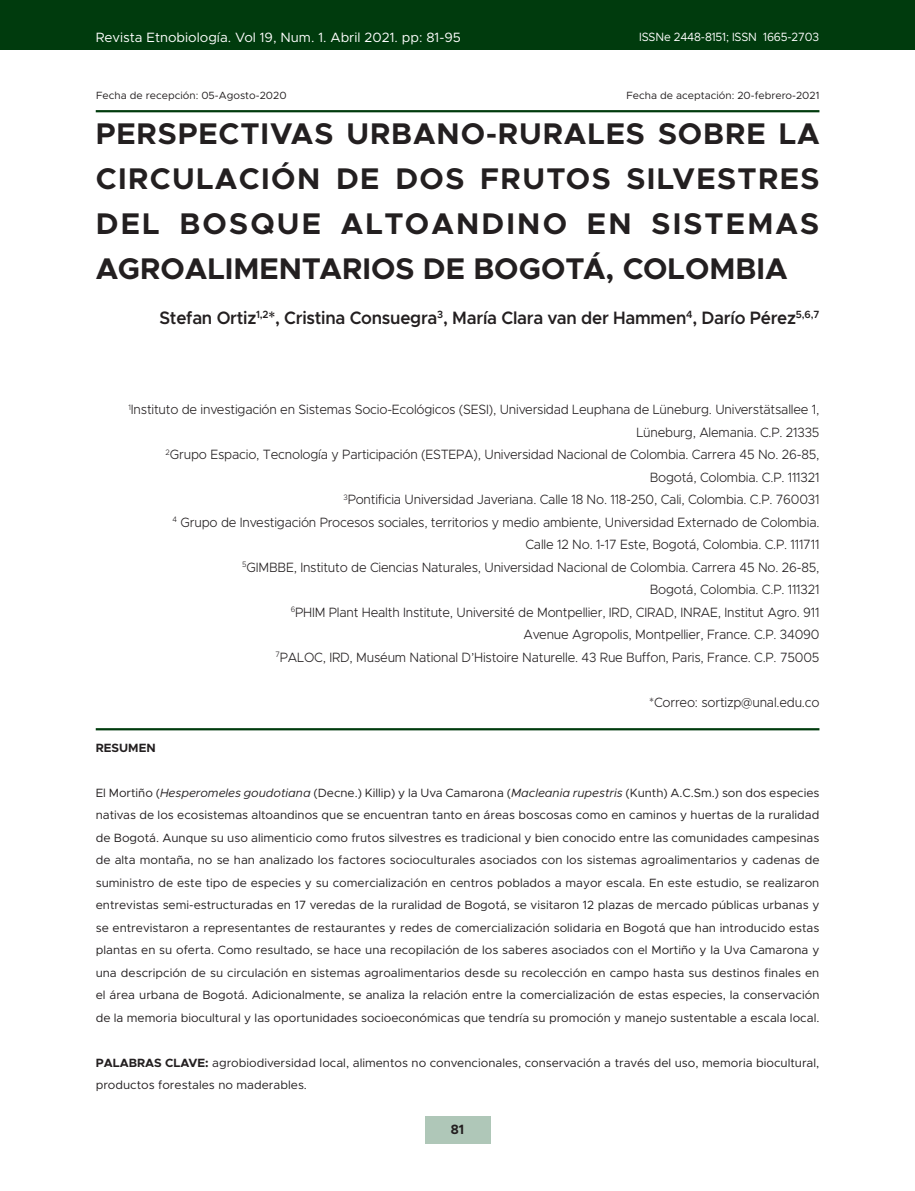
<style>
.page{position:relative;width:915px;height:1191px;background:#fff}
.page>*{position:absolute;margin:0;border:0;box-sizing:border-box;transform-origin:0 0}
.t1{font:700 30px/45px "Metropolis";color:#231f20;text-align:justify}
.t2{font:600 18px "Metropolis";letter-spacing:-.015em;color:#231f20;scale:.95 1}
.t3{font:300 13.5px/22.5px "Metropolis";letter-spacing:-.015em;color:#231f20;text-align:right;scale:.95 1}
.t4{font:13.5px "Metropolis";color:#fff}
.t5{font:700 13.5px "Metropolis";color:#231f20;scale:.95 1}
.t6{font:12px/22.5px "Metropolis";color:#231f20;text-align:justify}
.t7{font:12px "Metropolis";letter-spacing:-.015em;color:#fff;scale:.95 1}
.t8{font:700 12px "Metropolis";color:#231f20}
.t9{font:10.5px "Metropolis";color:#231f20}
.s1{font-style:italic}
.s2{font-weight:700}
</style>
<div class="page">
<div style="left:424px;top:1116px;width:66px;height:27px;background:#afc7b8"></div>
<div style="left:0;top:0;width:914px;height:49px;background:#003b0d"></div>
<hr style="left:96px;top:728px;width:723px;height:2px;background:#003b0d">
<hr style="left:96px;top:110px;width:723px;height:2px;background:#003b0d">
<p class="t4" style="left:96px;top:29px;width:366px">Revista Etnobiología. Vol 19, Num. 1. Abril 2021. pp: 81-95</p>
<p class="t7" style="left:639px;top:29px;width:191px">ISSNe 2448-8151; ISSN 1665-2703</p>
<p class="t9" style="left:96px;top:89px;width:192px">Fecha de recepción: 05-Agosto-2020</p>
<p class="t9" style="left:626px;top:89px;width:194px">Fecha de aceptación: 20-febrero-2021</p>
<h1 class="t1" style="left:96px;top:111px;width:725px">PERSPECTIVAS URBANO-RURALES SOBRE LA CIRCULACIÓN DE DOS FRUTOS SILVESTRES DEL BOSQUE ALTOANDINO EN SISTEMAS AGROALIMENTARIOS DE BOGOTÁ, COLOMBIA</h1>
<h2 class="t2" style="left:159px;top:306px;width:696px">Stefan Ortiz<sup>1,2</sup>*, Cristina Consuegra<sup>3</sup>, María Clara van der Hammen<sup>4</sup>, Darío Pérez<sup>5,6,7</sup></h2>
<p class="t3" style="left:128px;top:398px;width:728px"><sup>1</sup>Instituto de investigación en Sistemas Socio-Ecológicos (SESI), Universidad Leuphana de Lüneburg. Universtätsallee 1, Lüneburg, Alemania. C.P. 21335<br><sup>2</sup>Grupo Espacio, Tecnología y Participación (ESTEPA), Universidad Nacional de Colombia. Carrera 45 No. 26-85, Bogotá, Colombia. C.P. 111321<br><sup>3</sup>Pontificia Universidad Javeriana. Calle 18 No. 118-250, Cali, Colombia. C.P. 760031<br><sup>4</sup> Grupo de Investigación Procesos sociales, territorios y medio ambiente, Universidad Externado de Colombia.<br>Calle 12 No. 1-17 Este, Bogotá, Colombia. C.P. 111711<br><sup>5</sup>GIMBBE, Instituto de Ciencias Naturales, Universidad Nacional de Colombia. Carrera 45 No. 26-85,<br>Bogotá, Colombia. C.P. 111321<br><sup>6</sup>PHIM Plant Health Institute, Université de Montpellier, IRD, CIRAD, INRAE, Institut Agro. 911<br>Avenue Agropolis, Montpellier, France. C.P. 34090<br><sup>7</sup>PALOC, IRD, Muséum National D’Histoire Naturelle. 43 Rue Buffon, Paris, France. C.P. 75005</p>
<p class="t3" style="left:649px;top:691px;width:181px">*Correo: sortizp@unal.edu.co</p>
<p class="t8" style="left:96px;top:740px;width:61px">RESUMEN</p>
<p class="t6" style="left:96px;top:781px;width:725px">El Mortiño (<span class="s1">Hesperomeles goudotiana</span> (Decne.) Killip) y la Uva Camarona (<span class="s1">Macleania rupestris</span> (Kunth) A.C.Sm.) son dos especies nativas de los ecosistemas altoandinos que se encuentran tanto en áreas boscosas como en caminos y huertas de la ruralidad de Bogotá. Aunque su uso alimenticio como frutos silvestres es tradicional y bien conocido entre las comunidades campesinas de alta montaña, no se han analizado los factores socioculturales asociados con los sistemas agroalimentarios y cadenas de suministro de este tipo de especies y su comercialización en centros poblados a mayor escala. En este estudio, se realizaron entrevistas semi-estructuradas en 17 veredas de la ruralidad de Bogotá, se visitaron 12 plazas de mercado públicas urbanas y se entrevistaron a representantes de restaurantes y redes de comercialización solidaria en Bogotá que han introducido estas plantas en su oferta. Como resultado, se hace una recopilación de los saberes asociados con el Mortiño y la Uva Camarona y una descripción de su circulación en sistemas agroalimentarios desde su recolección en campo hasta sus destinos finales en el área urbana de Bogotá. Adicionalmente, se analiza la relación entre la comercialización de estas especies, la conservación de la memoria biocultural y las oportunidades socioeconómicas que tendría su promoción y manejo sustentable a escala local.</p>
<p class="t6" style="left:96px;top:1051px;width:725px"><span class="s2">PALABRAS CLAVE:</span> agrobiodiversidad local, alimentos no convencionales, conservación a través del uso, memoria biocultural, productos forestales no maderables.</p>
<p class="t5" style="left:450px;top:1121px;width:16px">81</p>
</div>
